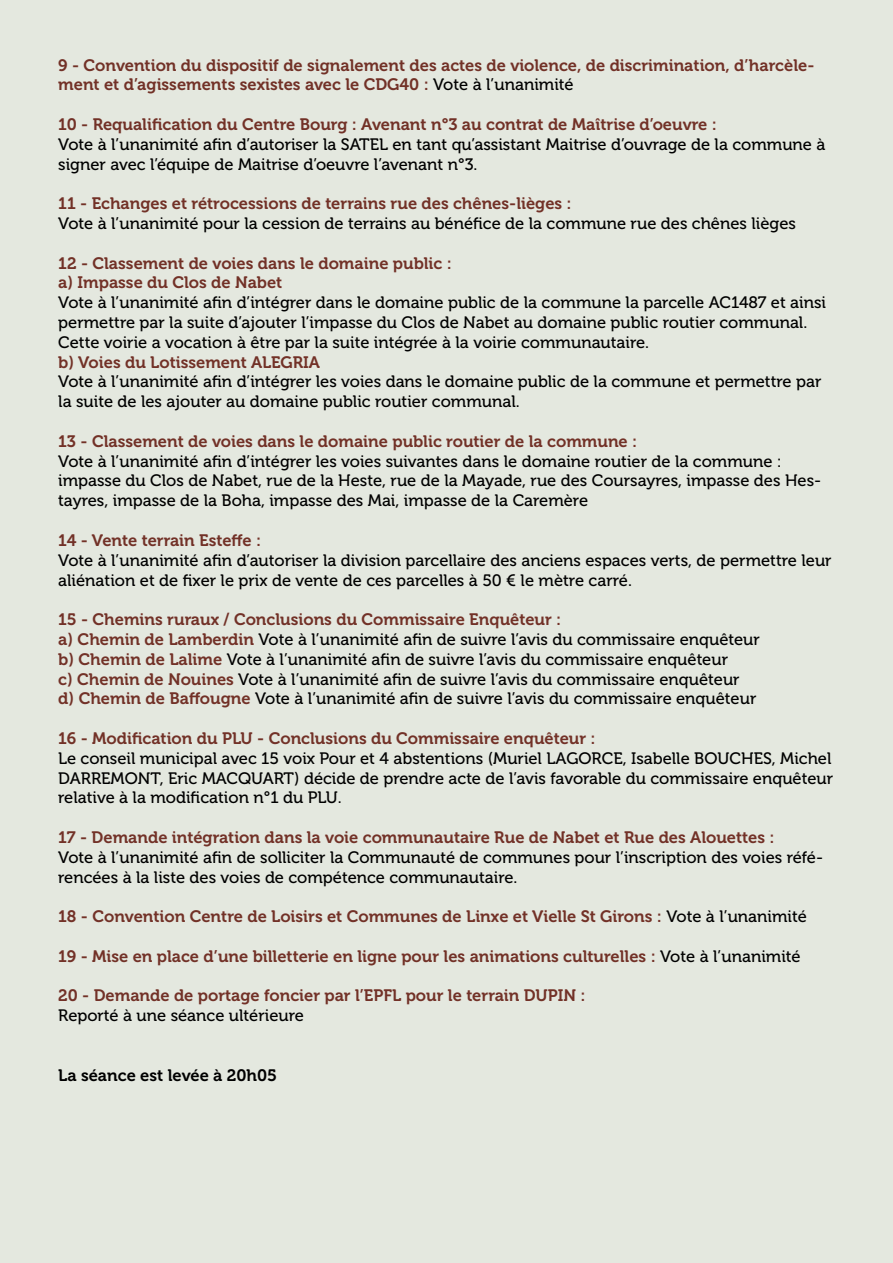
<style>
.page{position:relative;width:893px;height:1263px;background:#e4e8df}
.page>*{position:absolute;margin:0;border:0;box-sizing:border-box;transform-origin:0 0}
.t1{font:16.5px/19.8px "Museo 500";color:#000}
.t2{font:16.5px/19.8px "Museo 700";color:#723127}
.t3{font:16.5px "Museo 700";color:#000}
.s1{font-family:"Museo 500";color:#000}
.s2{font-family:"Museo 700";color:#723127}
</style>
<div class="page">
<p class="t2" style="left:58px;top:55px;width:758px">9 - Convention du dispositif de signalement des actes de violence, de discrimination, d’harcèle&shy;ment et d’agissements sexistes avec le CDG40 : <span class="s1">Vote à l’unanimité</span></p>
<p class="t2" style="left:58px;top:115px;width:660px">10 - Requalification du Centre Bourg : Avenant n°3 au contrat de Maîtrise d’oeuvre :</p>
<p class="t1" style="left:58px;top:135px;width:769px">Vote à l’unanimité afin d’autoriser la SATEL en tant qu’assistant Maitrise d’ouvrage de la commune à signer avec l’équipe de Maitrise d’oeuvre l’avenant n°3.</p>
<p class="t2" style="left:58px;top:194px;width:515px">11 - Echanges et rétrocessions de terrains rue des chênes-lièges :</p>
<p class="t1" style="left:58px;top:214px;width:739px">Vote à l’unanimité pour la cession de terrains au bénéfice de la commune rue des chênes lièges</p>
<p class="t2" style="left:58px;top:253px;width:395px">12 - Classement de voies dans le domaine public : a) Impasse du Clos de Nabet</p>
<p class="t1" style="left:58px;top:293px;width:769px">Vote à l’unanimité afin d’intégrer dans le domaine public de la commune la parcelle AC1487 et ainsi permettre par la suite d’ajouter l’impasse du Clos de Nabet au domaine public routier communal.<br>Cette voirie a vocation à être par la suite intégrée à la voirie communautaire.</p>
<p class="t2" style="left:58px;top:352px;width:263px">b) Voies du Lotissement ALEGRIA</p>
<p class="t1" style="left:58px;top:372px;width:765px">Vote à l’unanimité afin d’intégrer les voies dans le domaine public de la commune et permettre par la suite de les ajouter au domaine public routier communal.</p>
<p class="t2" style="left:58px;top:431px;width:580px">13 - Classement de voies dans le domaine public routier de la commune :</p>
<p class="t1" style="left:58px;top:451px;width:764px">Vote à l’unanimité afin d’intégrer les voies suivantes dans le domaine routier de la commune : impasse du Clos de Nabet, rue de la Heste, rue de la Mayade, rue des Coursayres, impasse des Hes&shy;tayres, impasse de la Boha, impasse des Mai, impasse de la Caremère</p>
<p class="t2" style="left:58px;top:530px;width:204px">14 - Vente terrain Esteffe :</p>
<p class="t1" style="left:58px;top:550px;width:775px">Vote à l’unanimité afin d’autoriser la division parcellaire des anciens espaces verts, de permettre leur aliénation et de fixer le prix de vente de ces parcelles à 50 € le mètre carré.</p>
<p class="t2" style="left:58px;top:610px;width:505px">15 - Chemins ruraux / Conclusions du Commissaire Enquêteur :</p>
<p class="t1" style="left:58px;top:630px;width:703px"><span class="s2">a) Chemin de Lamberdin</span> Vote à l’unanimité afin de suivre l’avis du commissaire enquêteur <span class="s2">b) Chemin de Lalime</span> Vote à l’unanimité afin de suivre l’avis du commissaire enquêteur<br><span class="s2">c) Chemin de Nouines</span> Vote à l’unanimité afin de suivre l’avis du commissaire enquêteur <span class="s2">d) Chemin de Baffougne</span> Vote à l’unanimité afin de suivre l’avis du commissaire enquêteur</p>
<p class="t2" style="left:58px;top:728px;width:539px">16 - Modification du PLU - Conclusions du Commissaire enquêteur :</p>
<p class="t1" style="left:58px;top:748px;width:776px;text-align:justify">Le conseil municipal avec 15 voix Pour et 4 abstentions (Muriel LAGORCE, Isabelle BOUCHES, Michel DARREMONT, Eric MACQUART) décide de prendre acte de l’avis favorable du commissaire enquêteur relative à la modification n°1 du PLU.</p>
<p class="t2" style="left:58px;top:827px;width:718px">17 - Demande intégration dans la voie communautaire Rue de Nabet et Rue des Alouettes :</p>
<p class="t1" style="left:58px;top:847px;width:766px">Vote à l’unanimité afin de solliciter la Communauté de communes pour l’inscription des voies réfé&shy;rencées à la liste des voies de compétence communautaire.</p>
<p class="t2" style="left:58px;top:907px;width:750px">18 - Convention Centre de Loisirs et Communes de Linxe et Vielle St Girons : <span class="s1">Vote à l’unanimité</span></p>
<p class="t2" style="left:58px;top:946px;width:744px">19 - Mise en place d’une billetterie en ligne pour les animations culturelles : <span class="s1">Vote à l’unanimité</span></p>
<p class="t2" style="left:58px;top:986px;width:529px">20 - Demande de portage foncier par l’EPFL pour le terrain DUPIN :</p>
<p class="t1" style="left:58px;top:1006px;width:247px">Reporté à une séance ultérieure</p>
<p class="t3" style="left:58px;top:1066px;width:220px">La séance est levée à 20h05</p>
</div>
